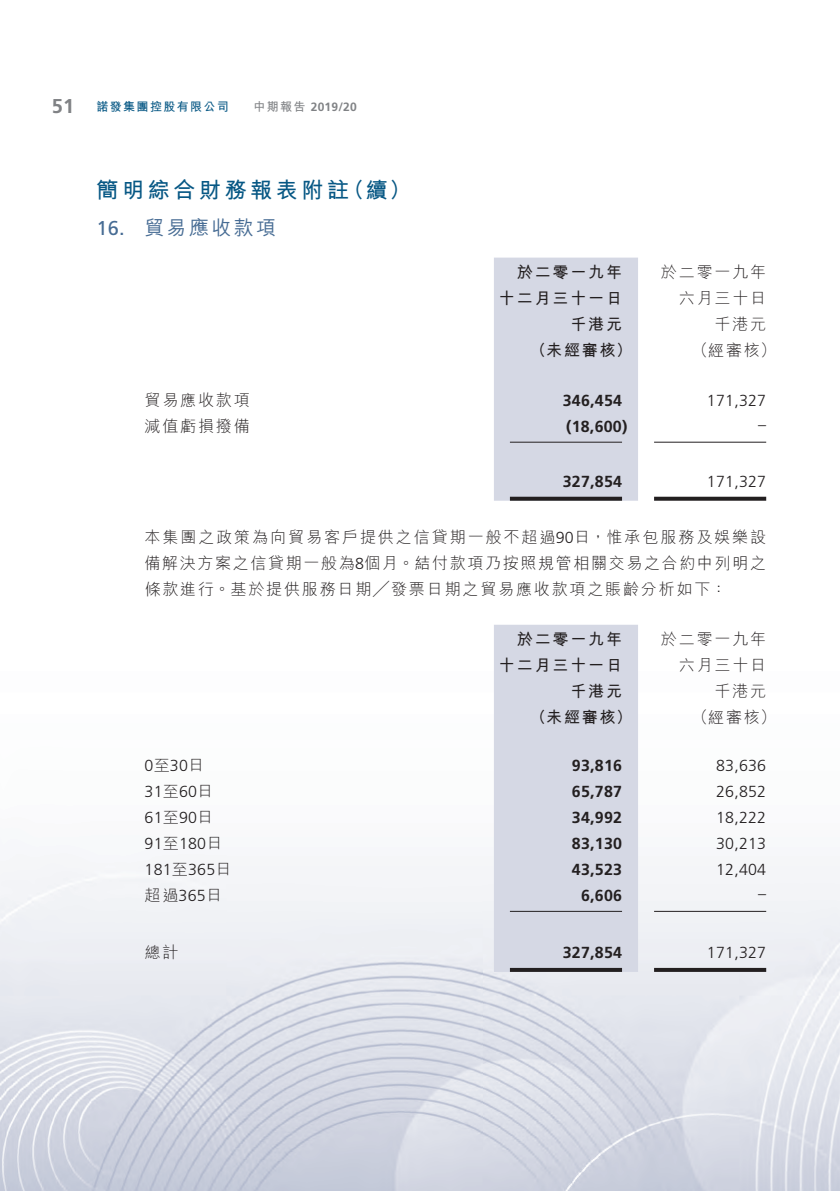
<style>
.page{position:relative;width:840px;height:1191px;background:#fff}
.page>*{position:absolute;margin:0;border:0;box-sizing:border-box;transform-origin:0 0}
.t1{font:700 22px "M Hei HK";letter-spacing:.165em;color:#065784}
._03_H1{font:500 20px "M Hei HK";letter-spacing:.115em;color:#476c94}
._03_H1-2{font:20px "Frutiger LT Std";color:#476c94}
.t2{font:700 20px "Frutiger LT Std";color:#808285}
._12___P2{font:300 16px/26px "M Hei HK";letter-spacing:.115em;color:#231f20;text-align:justify}
._01_Body_Text{font:700 16px "Frutiger LT Std";letter-spacing:.015em;color:#231f20}
._01_Body_Text-2{font:300 16px "Frutiger LT Std";letter-spacing:.015em;color:#231f20}
._01_Body_Text-3{font:700 16px/26px "M Hei HK";letter-spacing:.115em;color:#231f20;text-align:right}
._01_Body_Text-4{font:300 16px/26px "M Hei HK";letter-spacing:.115em;color:#231f20;text-align:right}
._15_Table_Stub{font:300 16px "Frutiger LT Std";letter-spacing:.015em;color:#231f20}
._15_Table_Stub-2{font:300 16px "M Hei HK";letter-spacing:.115em;color:#231f20}
.t3{font:700 12px "Frutiger LT Std";letter-spacing:.015em;color:#808285}
.t4{font:700 12px "M Hei HK";letter-spacing:.115em;color:#065784}
.s1{font-family:"M Hei HK"}
.s2{font-family:"Frutiger LT Std"}
</style>
<div class="page">
<img style="left:0;top:257px;width:839px;height:934px">
<div style="left:493px;top:258px;width:144px;height:243px;background:#d5d8e4"></div>
<hr style="left:509px;top:442px;width:112px;height:1px;background:#231f20">
<hr style="left:653px;top:442px;width:112px;height:1px;background:#231f20">
<svg style="left:509px;top:497px;width:112px;height:4px"></svg>
<svg style="left:653px;top:497px;width:112px;height:4px"></svg>
<svg style="left:493px;top:625px;width:144px;height:347px;background:#d7dae5"></svg>
<hr style="left:509px;top:911px;width:112px;height:1px;background:#231f20">
<hr style="left:653px;top:911px;width:112px;height:1px;background:#231f20">
<svg style="left:509px;top:968px;width:112px;height:4px"></svg>
<svg style="left:653px;top:968px;width:112px;height:4px"></svg>
<p class="t2" style="left:52px;top:94px;width:24px">51</p>
<p class="t4" style="left:96px;top:98px;width:134px">諾發集團控股有限公司</p>
<p class="t3" style="left:253px;top:100px;width:105px"><span class="s1">中期報告</span> 2019/20</p>
<h1 class="t1" style="left:96px;top:173px;width:254px">簡明綜合財務報表附註</h1>
<p class="_03_H1" style="left:144px;top:213px;width:133px">貿易應收款項</p>
<p class="_03_H1-2" style="left:96px;top:216px;width:30px">16.</p>
<h1 class="t1" style="left:342px;top:173px;width:70px">（續(</h1>
<p class="_01_Body_Text-3" style="left:498px;top:257px;width:124px">於二零一九年十二月三十一日</p>
<p class="_01_Body_Text-4" style="left:660px;top:258px;width:107px">於二零一九年六月三十日</p>
<p class="_01_Body_Text-4" style="left:714px;top:310px;width:53px">千港元</p>
<p class="_01_Body_Text-3" style="left:570px;top:309px;width:53px">千港元</p>
<p class="_01_Body_Text-3" style="left:529px;top:335px;width:103px">（未經審核）</p>
<p class="_01_Body_Text-4" style="left:691px;top:336px;width:86px">（經審核(</p>
<p class="_15_Table_Stub-2" style="left:144px;top:391px;width:107px">貿易應收款項</p>
<p class="_01_Body_Text" style="left:562px;top:391px;width:61px">346,454</p>
<p class="_01_Body_Text-2" style="left:706px;top:391px;width:61px">171,327</p>
<p class="_15_Table_Stub-2" style="left:144px;top:417px;width:107px">減值虧損撥備</p>
<p class="_01_Body_Text" style="left:566px;top:417px;width:63px">)18,600(</p>
<p class="_01_Body_Text-2" style="left:757px;top:415px;width:9px">–</p>
<p class="_01_Body_Text" style="left:562px;top:472px;width:61px">327,854</p>
<p class="_01_Body_Text-2" style="left:706px;top:472px;width:61px">171,327</p>
<p class="_12___P2" style="left:144px;top:523px;width:622px">本集團之政策為向貿易客戶提供之信貸期一般不超過<span class="s2">90</span>日，惟承包服務及娛樂設備解決方案之信貸期一般為<span class="s2">8</span>個月。結付款項乃按照規管相關交易之合約中列明之條款進行。基於提供服務日期╱發票日期之貿易應收款項之賬齡分析如下：</p>
<p class="_01_Body_Text-3" style="left:498px;top:624px;width:124px">於二零一九年十二月三十一日</p>
<p class="_01_Body_Text-4" style="left:660px;top:625px;width:107px">於二零一九年六月三十日</p>
<p class="_01_Body_Text-4" style="left:714px;top:677px;width:53px">千港元</p>
<p class="_01_Body_Text-3" style="left:570px;top:676px;width:53px">千港元</p>
<p class="_01_Body_Text-3" style="left:529px;top:702px;width:103px">（未經審核）</p>
<p class="_01_Body_Text-4" style="left:691px;top:703px;width:86px">（經審核(</p>
<p class="_15_Table_Stub" style="left:144px;top:756px;width:61px"><span class="s1">至</span>0 30<span class="s1">日</span></p>
<p class="_01_Body_Text" style="left:571px;top:756px;width:52px">93,816</p>
<p class="_01_Body_Text-2" style="left:715px;top:756px;width:52px">83,636</p>
<p class="_15_Table_Stub" style="left:144px;top:782px;width:70px">31<span class="s1">至</span>60<span class="s1">日</span></p>
<p class="_01_Body_Text" style="left:571px;top:782px;width:52px">65,787</p>
<p class="_01_Body_Text-2" style="left:715px;top:782px;width:52px">26,852</p>
<p class="_15_Table_Stub" style="left:144px;top:808px;width:70px">61<span class="s1">至</span>90<span class="s1">日</span></p>
<p class="_01_Body_Text" style="left:571px;top:808px;width:52px">34,992</p>
<p class="_01_Body_Text-2" style="left:715px;top:808px;width:52px">18,222</p>
<p class="_15_Table_Stub" style="left:144px;top:834px;width:79px">91<span class="s1">至</span>180<span class="s1">日</span></p>
<p class="_01_Body_Text" style="left:571px;top:834px;width:52px">83,130</p>
<p class="_01_Body_Text-2" style="left:715px;top:834px;width:52px">30,213</p>
<p class="_15_Table_Stub" style="left:144px;top:860px;width:88px">181<span class="s1">至</span>365<span class="s1">日</span></p>
<p class="_01_Body_Text" style="left:571px;top:860px;width:52px">43,523</p>
<p class="_01_Body_Text-2" style="left:715px;top:860px;width:52px">12,404</p>
<p class="_15_Table_Stub-2" style="left:144px;top:886px;width:79px">超過<span class="s2">365</span>日</p>
<p class="_01_Body_Text" style="left:580px;top:886px;width:42px">6,606</p>
<p class="_01_Body_Text-2" style="left:757px;top:884px;width:9px">–</p>
<p class="_15_Table_Stub-2" style="left:144px;top:943px;width:35px">總計</p>
<p class="_01_Body_Text" style="left:562px;top:943px;width:61px">327,854</p>
<p class="_01_Body_Text-2" style="left:706px;top:943px;width:61px">171,327</p>
</div>
